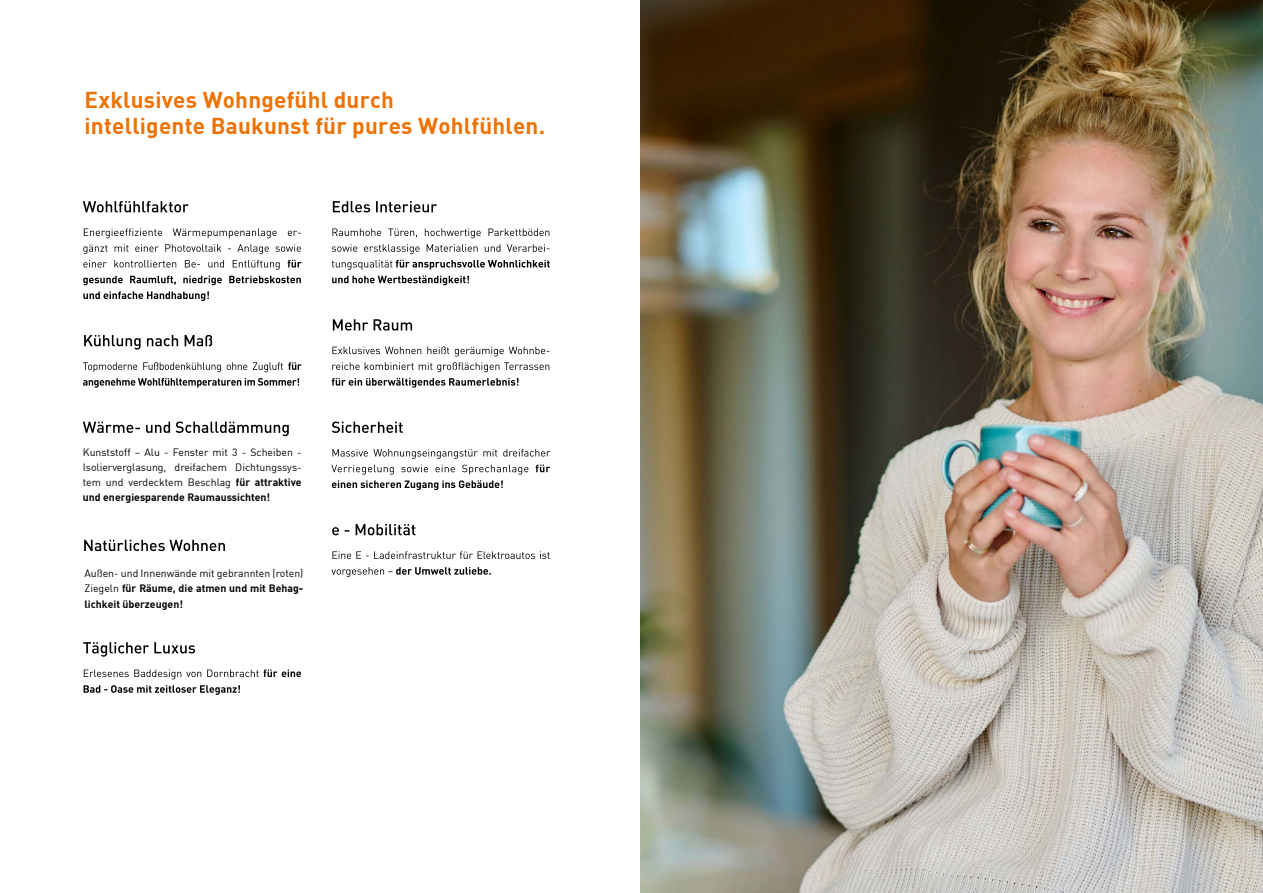
<style>
.page{position:relative;width:1263px;height:893px;background:#fff}
.page>*{position:absolute;margin:0;border:0;box-sizing:border-box;transform-origin:0 0}
.t1{font:700 22.5px/25.5px "DIN";letter-spacing:.01em;color:#ee7203}
.t2{font:10.5px/15px "DIN";color:#020203}
.t3{font:700 10.5px "DIN";color:#020203}
.s1{font-weight:700}
</style>
<div class="page">
<svg style="left:331px;top:567px;width:160px;height:10px"></svg>
<svg style="left:332px;top:551px;width:218px;height:8px"></svg>
<svg style="left:332px;top:524px;width:83px;height:11px"></svg>
<svg style="left:331px;top:465px;width:219px;height:25px"></svg>
<svg style="left:332px;top:449px;width:218px;height:10px"></svg>
<svg style="left:332px;top:422px;width:71px;height:11px"></svg>
<svg style="left:332px;top:378px;width:186px;height:10px"></svg>
<svg style="left:332px;top:362px;width:217px;height:10px"></svg>
<svg style="left:332px;top:347px;width:217px;height:9px"></svg>
<svg style="left:333px;top:319px;width:79px;height:12px"></svg>
<svg style="left:332px;top:276px;width:137px;height:9px"></svg>
<svg style="left:332px;top:260px;width:218px;height:10px"></svg>
<svg style="left:332px;top:244px;width:217px;height:10px"></svg>
<svg style="left:332px;top:228px;width:217px;height:10px"></svg>
<svg style="left:333px;top:201px;width:104px;height:11px"></svg>
<svg style="left:84px;top:685px;width:156px;height:10px"></svg>
<svg style="left:84px;top:669px;width:217px;height:10px"></svg>
<svg style="left:83px;top:642px;width:112px;height:15px"></svg>
<svg style="left:84px;top:540px;width:141px;height:11px"></svg>
<svg style="left:83px;top:422px;width:206px;height:14px"></svg>
<svg style="left:83px;top:378px;width:216px;height:10px"></svg>
<svg style="left:83px;top:362px;width:219px;height:10px"></svg>
<svg style="left:84px;top:335px;width:128px;height:15px"></svg>
<svg style="left:83px;top:291px;width:126px;height:10px"></svg>
<svg style="left:83px;top:276px;width:218px;height:9px"></svg>
<svg style="left:83px;top:260px;width:219px;height:10px"></svg>
<svg style="left:83px;top:244px;width:218px;height:10px"></svg>
<svg style="left:84px;top:228px;width:217px;height:10px"></svg>
<svg style="left:83px;top:201px;width:106px;height:11px"></svg>
<img style="left:640px;top:0;width:623px;height:893px">
<h1 class="t1" style="left:85px;top:87px;width:462px">Exklusives Wohngefühl durch<br>intelligente Baukunst für pures Wohlfühlen.</h1>
<p class="t2" style="left:83px;top:445px;width:220px;text-align:justify">Kunststoff – Alu - Fenster mit 3 - Scheiben - Isolierverglasung, dreifachem Dichtungssys&shy;tem und verdecktem Beschlag <span class="s1">für attraktive und energiesparende Raumaussichten!</span></p>
<p class="t2" style="left:85px;top:565px;width:220px">Außen- und Innenwände mit gebrannten (roten)<br>Ziegeln <span class="s1">für Räume, die atmen und mit Behag-</span></p>
<p class="t3" style="left:85px;top:597px;width:100px">lichkeit überzeugen!</p>
</div>
